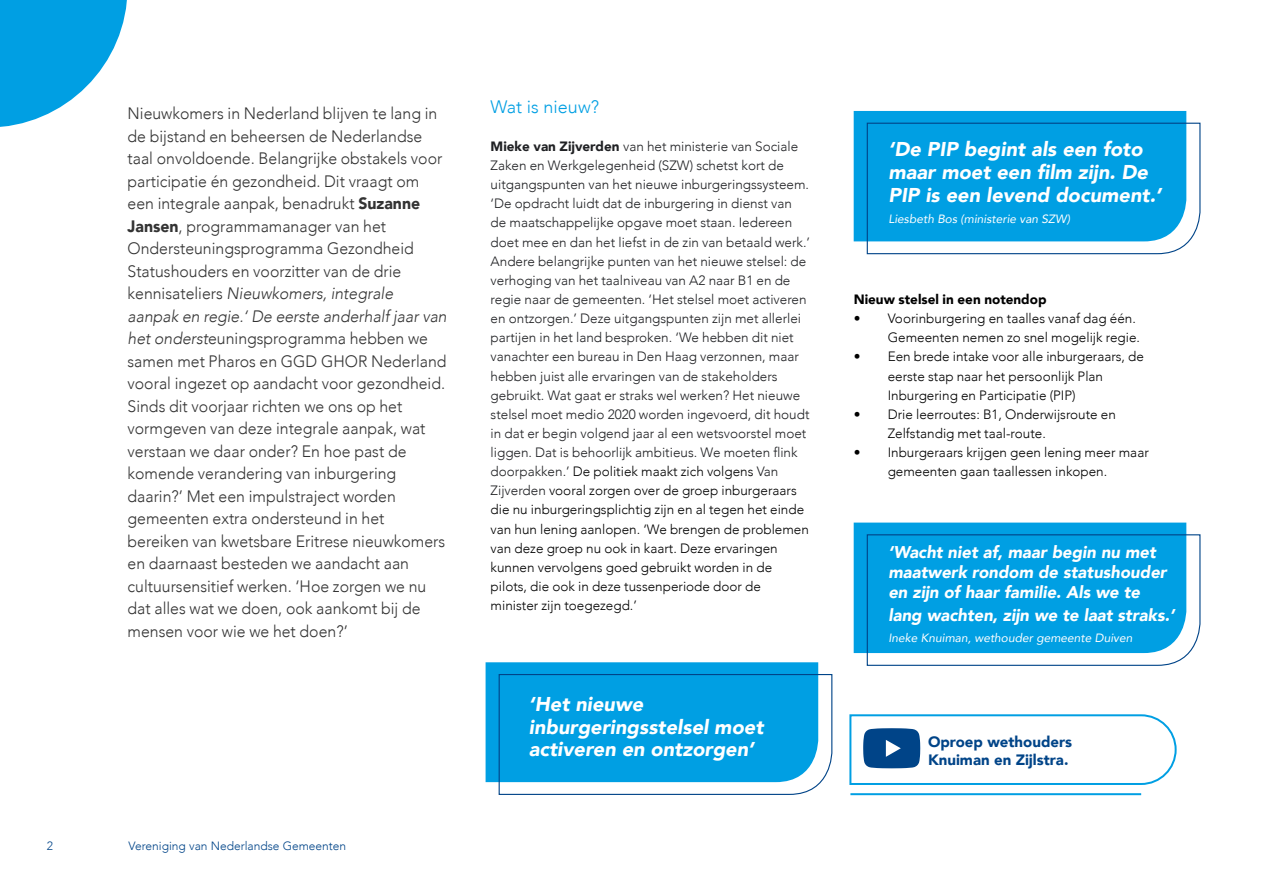
<style>
.page{position:relative;width:1263px;height:893px;background:#fff}
.page>*{position:absolute;margin:0;border:0;box-sizing:border-box;transform-origin:0 0}
.t1{font:italic 900 19.95px/23px "Avenir";color:#fff}
.t2{font:300 18px "Avenir";color:#009fe3}
.t3{font:italic 900 16.95px/20px "Avenir";color:#fff}
.t4{font:300 16.5px/22.5px "Avenir";color:#333;scale:.96 1}
.t5{font:900 15px/18px "Avenir";color:#048}
.t6{font:300 13.5px/19.2px "Avenir";color:#202124}
.t7{font:300 13.5px/19.2px "Avenir";color:#000}
.t8{font:900 13.5px "Avenir";color:#000}
.t9{font:italic 12px "Avenir";color:#fff}
.t10{font:300 12px "Avenir";color:#048}
.s1{font-weight:900}
.s2{font-style:italic}
.s3{color:#000}
</style>
<div class="page">
<svg style="left:0;top:0;width:127px;height:127px"></svg>
<svg style="left:854px;top:111px;width:347px;height:144px;background:#20a9e4"></svg>
<svg style="left:854px;top:523px;width:347px;height:143px;background:#20a9e4"></svg>
<hr style="left:850px;top:793px;width:291px;height:2px;background:#009fe3">
<svg style="left:849px;top:714px;width:328px;height:71px"></svg>
<svg style="left:486px;top:662px;width:347px;height:133px;background:#22a9e4"></svg>
<p class="t4" style="left:128px;top:102px;width:334px">Nieuwkomers in Nederland blijven te lang in de bijstand en beheersen de Nederlandse taal onvoldoende. Belangrijke obstakels voor participatie én gezondheid. Dit vraagt om een integrale aanpak, benadrukt <span class="s1">Suzanne Jansen</span>, programmamanager van het Ondersteuningsprogramma Gezondheid Statushouders en voorzitter van de drie kennisateliers <span class="s2">Nieuwkomers, integrale aanpak en regie.‘ De eerste anderhalf jaar van het onderst</span>euningsprogramma hebben we samen met Pharos en GGD GHOR Nederland vooral ingezet op aandacht voor gezondheid.<br>Sinds dit voorjaar richten we ons op het vormgeven van deze integrale aanpak, wat verstaan we daar onder? En hoe past de komende verandering van inburgering daarin?’ Met een impulstraject worden gemeenten extra ondersteund in het bereiken van kwetsbare Eritrese nieuwkomers en daarnaast besteden we aandacht aan cultuursensitief werken. ‘Hoe zorgen we nu dat alles wat we doen, ook aankomt bij de mensen voor wie we het doen?’</p>
<p class="t10" style="left:47px;top:839px;width:8px">2</p>
<p class="t10" style="left:129px;top:839px;width:219px">Vereniging van Nederlandse Gemeenten</p>
<h2 class="t2" style="left:491px;top:96px;width:110px">Wat is nieuw?</h2>
<p class="t6" style="left:491px;top:137px;width:321px"><span class="s1">Mieke van Zijverden</span> van het ministerie van Sociale Zaken en Werkgelegenheid (SZW) schetst kort de uitgangspunten van het nieuwe inburgeringssysteem. ‘De opdracht luidt dat de inburgering in dienst van de maatschappelijke opgave moet staan. Iedereen doet mee en dan het liefst in de zin van betaald werk.’ Andere belangrijke punten van het nieuwe stelsel: de verhoging van het taalniveau van A2 naar B1 en de regie naar de gemeenten. ‘Het stelsel moet activeren en ontzorgen.’ Deze uitgangspunten zijn met allerlei partijen in het land besproken. ‘We hebben dit niet vanachter een bureau in Den Haag verzonnen, maar hebben juist alle ervaringen van de stakeholders gebruikt. Wat gaat er straks wel werken? Het nieuwe stelsel moet medio 2020 worden ingevoerd, dit houdt in dat er begin volgend jaar al een wetsvoorstel moet liggen. Dat is behoorlijk ambitieus. We moeten flink doorpakken.’ <span class="s3">De politiek maakt zich volgens</span> Van Zijverden <span class="s3">vooral zorgen over de groep inburgeraars die nu inburgeringsplichtig zijn en al tegen het einde van hun lening aanlopen. ‘We brengen de problemen van deze groep nu ook in kaart. Deze ervaringen kunnen vervolgens goed gebruikt worden in de pilots, die ook in deze tussenperiode door de minister zijn toegezegd.’</span></p>
<h1 class="t1" style="left:888px;top:137px;width:275px">‘De PIP begint als een foto maar moet een film zijn. De<br>PIP is een levend document.’</h1>
<p class="t9" style="left:888px;top:212px;width:183px">Liesbeth Bos (ministerie van SZW)</p>
<p class="t8" style="left:854px;top:288px;width:194px">Nieuw stelsel in een notendop</p>
<p class="t7" style="left:888px;top:309px;width:254px;text-indent:-34px">• Voorinburgering en taalles vanaf dag één.<br>Gemeenten nemen zo snel mogelijk regie.</p>
<p class="t7" style="left:888px;top:347px;width:258px;text-indent:-34px">• Een brede intake voor alle inburgeraars, de eerste stap naar het persoonlijk Plan<br>Inburgering en Participatie (PIP)</p>
<p class="t7" style="left:888px;top:405px;width:230px;text-indent:-34px">• Drie leerroutes: B1, Onderwijsroute en<br>Zelfstandig met taal-route.</p>
<p class="t7" style="left:854px;top:443px;width:297px;text-align:center">• Inburgeraars krijgen geen lening meer maar gemeenten gaan taallessen inkopen.</p>
<p class="t3" style="left:888px;top:542px;width:280px">‘Wacht niet af, maar begin nu met maatwerk rondom de statushouder en zijn of haar familie. Als we te</p>
<p class="t3" style="left:888px;top:604px;width:288px">lang wachten, zijn we te laat straks.’</p>
<p class="t9" style="left:888px;top:630px;width:245px">Ineke Knuiman, wethouder gemeente Duiven</p>
<h1 class="t1" style="left:529px;top:692px;width:236px">‘Het nieuwe inburgeringsstelsel moet activeren en ontzorgen’</h1>
<p class="t5" style="left:928px;top:732px;width:146px">Oproep wethouders<br>Knuiman en Zijlstra.</p>
</div>
